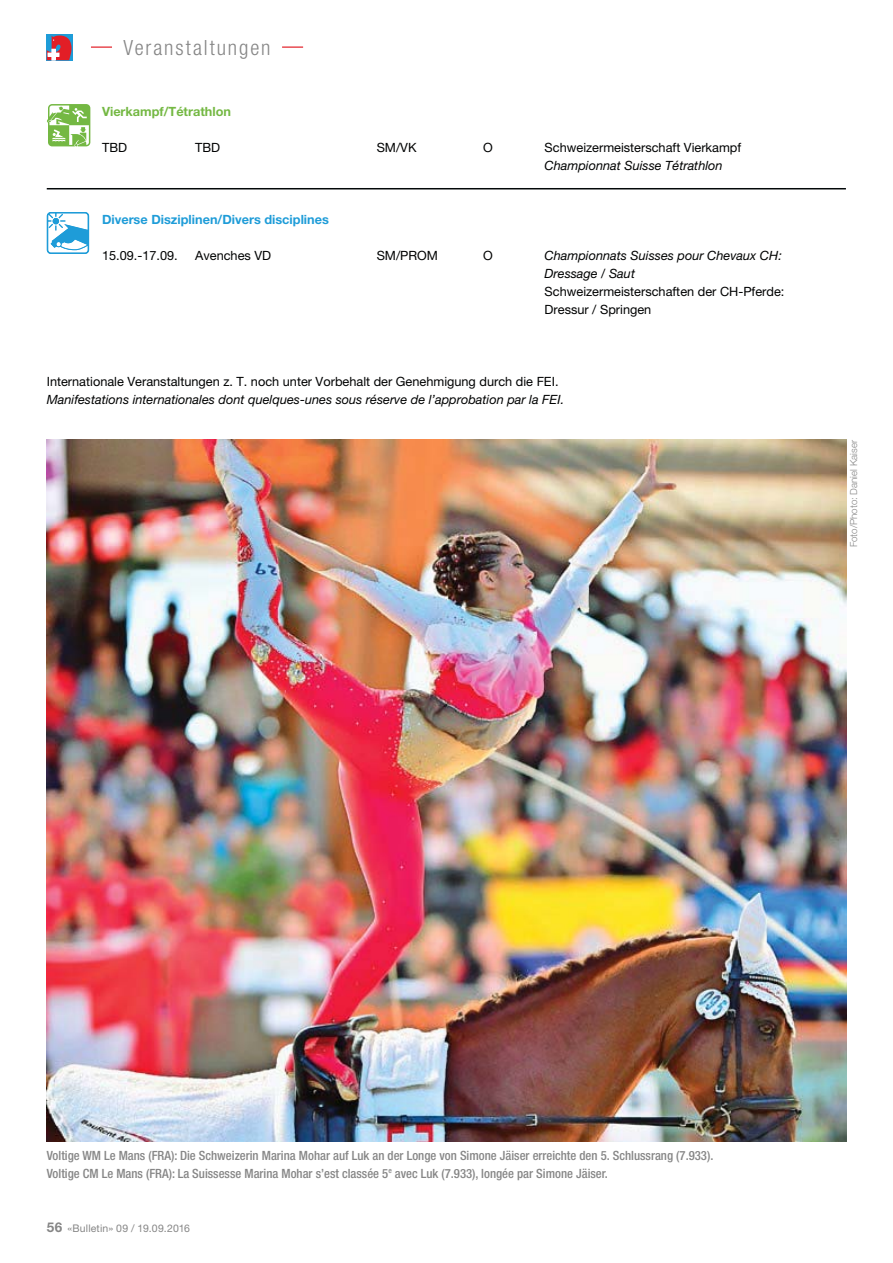
<style>
.page{position:relative;width:893px;height:1263px;background:#fff}
.page>*{position:absolute;margin:0;border:0;box-sizing:border-box;transform-origin:0 0}
.t1{font:300 condensed 21px "Helvetica Neue LT Std";letter-spacing:.09em;color:#868686}
.t2{font:12.75px/18px "Helvetica Neue LT Std";color:#010202}
.t3{font:500 condensed 12.75px/18px "Helvetica Neue LT Std";color:#868686}
.t4{font:italic 12.75px/18px "Helvetica Neue LT Std";color:#010202}
.t5{font:700 12.75px "Helvetica Neue LT Std";color:#1e9cd8}
.t6{font:700 12.75px "Helvetica Neue LT Std";color:#74b843}
.t7{font:10.5px "Helvetica Neue LT Std";letter-spacing:.015em;color:#868686}
.t8{font:300 9.75px "Helvetica Neue LT Std";color:#868686}
.s1{font-weight:700;font-size:13.5px}
</style>
<div class="page">
<div style="left:47px;top:34px;width:26px;height:26px;background:#1e9cd8"></div>
<svg style="left:47px;top:35px;width:25px;height:25px"></svg>
<div style="left:48px;top:53px;width:11px;height:4px;border:1px solid #fff"></div>
<svg style="left:91px;top:47px;width:21px;height:1px"></svg>
<svg style="left:282px;top:47px;width:21px;height:1px"></svg>
<hr style="left:47px;top:188px;width:799px;height:1px;background:#040809">
<svg style="left:47px;top:104px;width:43px;height:42px"></svg>
<svg style="left:47px;top:212px;width:42px;height:42px"></svg>
<img style="left:47px;top:440px;width:799px;height:702px">
<h1 class="t1" style="left:124px;top:35px;width:148px">Veranstaltungen</h1>
<p class="t6" style="left:102px;top:107px;width:131px">Vierkampf/Tétrathlon</p>
<p class="t2" style="left:102px;top:140px;width:27px">TBD</p>
<p class="t2" style="left:195px;top:140px;width:27px">TBD</p>
<p class="t2" style="left:377px;top:140px;width:41px">SM/VK</p>
<p class="t2" style="left:483px;top:140px;width:11px">O</p>
<p class="t2" style="left:545px;top:140px;width:198px">Schweizermeisterschaft Vierkampf</p>
<p class="t4" style="left:545px;top:158px;width:179px">Championnat Suisse Tétrathlon</p>
<p class="t5" style="left:102px;top:215px;width:228px">Diverse Disziplinen/Divers disciplines</p>
<p class="t2" style="left:102px;top:247px;width:77px">15.09.-17.09.</p>
<p class="t2" style="left:195px;top:247px;width:78px">Avenches VD</p>
<p class="t2" style="left:377px;top:247px;width:63px">SM/PROM</p>
<p class="t2" style="left:483px;top:247px;width:11px">O</p>
<p class="t4" style="left:545px;top:247px;width:239px">Championnats Suisses pour Chevaux CH:<br>Dressage / Saut</p>
<p class="t2" style="left:545px;top:283px;width:241px">Schweizermeisterschaften der CH-Pferde:<br>Dressur / Springen</p>
<p class="t2" style="left:47px;top:373px;width:513px">Internationale Veranstaltungen z. T. noch unter Vorbehalt der Genehmigung durch die FEI.</p>
<p class="t4" style="left:47px;top:391px;width:519px">Manifestations internationales dont quelques-unes sous réserve de l’approbation par la FEI.</p>
<p class="t8" style="left:848px;top:547px;width:109px;rotate:-90deg">Foto/Photo: Daniel Kaiser</p>
<p class="t3" style="left:47px;top:1147px;width:668px">Voltige WM Le Mans (FRA): Die Schweizerin Marina Mohar auf Luk an der Longe von Simone Jäiser erreichte den 5. Schlussrang (7.933).<br>Voltige CM Le Mans (FRA): La Suissesse Marina Mohar s’est classée 5<sup>e</sup> avec Luk (7.933), longée par Simone Jäiser.</p>
<p class="t7" style="left:47px;top:1224px;width:145px"><span class="s1">56</span> «Bulletin» 09 / 19.09.2016</p>
</div>
